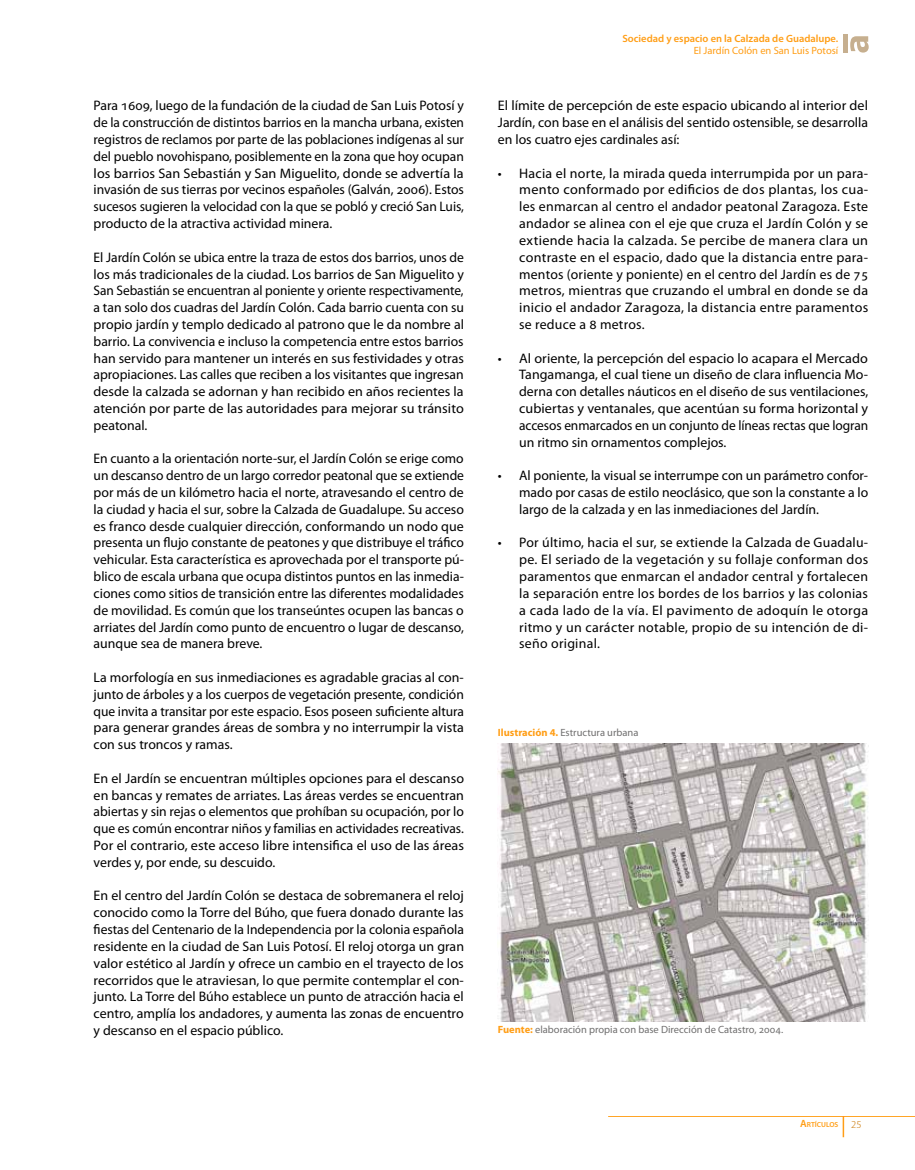
<style>
.page{position:relative;width:915px;height:1170px;background:#fff}
.page>*{position:absolute;margin:0;border:0;box-sizing:border-box;transform-origin:0 0}
.t1{font:13.8px/16.8px "Myriad Pro";color:#000;text-align:justify}
.t2{font:10.5px "Myriad Pro";color:#706f6f}
.t3{font:600 10.5px "Myriad Pro";color:#ff9e16}
.t4{font:10.5px "Myriad Pro";color:#ff9e16}
.t5{font:600 7.35px "Myriad Pro";color:#ff9e16}
.s1{font-weight:700;color:#ff9e16}
.s2{font-size:10.5px}
.s3{font-weight:300;font-size:10.5px;color:#c6c6c6}
</style>
<div class="page">
<svg style="left:842px;top:1117px;width:1px;height:20px"></svg>
<div style="left:842px;top:34px;width:5px;height:19px;background:#c6af8f"></div>
<svg style="left:850px;top:36px;width:18px;height:17px"></svg>
<hr style="left:608px;top:1116px;width:306px;height:1px;background:#ff9e16">
<img style="left:497px;top:743px;width:370px;height:277px">
<p class="t1" style="left:94px;top:97px;width:372px">Para 1609, luego de la fundación de la ciudad de San Luis Potosí y de la construcción de distintos barrios en la mancha urbana, existen registros de reclamos por parte de las poblaciones indígenas al sur del pueblo novohispano, posiblemente en la zona que hoy ocupan los barrios San Sebastián y San Miguelito, donde se advertía la invasión de sus tierras por vecinos españoles (Galván, 2006). Estos sucesos sugieren la velocidad con la que se pobló y creció San Luis, producto de la atractiva actividad minera.</p>
<p class="t1" style="left:94px;top:248px;width:372px">El Jardín Colón se ubica entre la traza de estos dos barrios, unos de los más tradicionales de la ciudad. Los barrios de San Miguelito y San Sebastián se encuentran al poniente y oriente respectivamente, a tan solo dos cuadras del Jardín Colón. Cada barrio cuenta con su propio jardín y templo dedicado al patrono que le da nombre al barrio. La convivencia e incluso la competencia entre estos barrios han servido para mantener un interés en sus festividades y otras apropiaciones. Las calles que reciben a los visitantes que ingresan desde la calzada se adornan y han recibido en años recientes la atención por parte de las autoridades para mejorar su tránsito peatonal.</p>
<p class="t1" style="left:94px;top:450px;width:372px">En cuanto a la orientación norte-sur, el Jardín Colón se erige como un descanso dentro de un largo corredor peatonal que se extiende por más de un kilómetro hacia el norte, atravesando el centro de la ciudad y hacia el sur, sobre la Calzada de Guadalupe. Su acceso es franco desde cualquier dirección, conformando un nodo que presenta un flujo constante de peatones y que distribuye el tráfico vehicular. Esta característica es aprovechada por el transporte pú&shy;blico de escala urbana que ocupa distintos puntos en las inmedia&shy;ciones como sitios de transición entre las diferentes modalidades de movilidad. Es común que los transeúntes ocupen las bancas o arriates del Jardín como punto de encuentro o lugar de descanso, aunque sea de manera breve.</p>
<p class="t1" style="left:94px;top:668px;width:371px">La morfología en sus inmediaciones es agradable gracias al con&shy;junto de árboles y a los cuerpos de vegetación presente, condición que invita a transitar por este espacio. Esos poseen suficiente altura para generar grandes áreas de sombra y no interrumpir la vista con sus troncos y ramas.</p>
<p class="t1" style="left:94px;top:769px;width:372px">En el Jardín se encuentran múltiples opciones para el descanso en bancas y remates de arriates. Las áreas verdes se encuentran abiertas y sin rejas o elementos que prohíban su ocupación, por lo que es común encontrar niños y familias en actividades recreativas.<br>Por el contrario, este acceso libre intensifica el uso de las áreas verdes y, por ende, su descuido.</p>
<p class="t1" style="left:94px;top:887px;width:372px">En el centro del Jardín Colón se destaca de sobremanera el reloj conocido como la Torre del Búho, que fuera donado durante las fiestas del Centenario de la Independencia por la colonia española residente en la ciudad de San Luis Potosí. El reloj otorga un gran valor estético al Jardín y ofrece un cambio en el trayecto de los recorridos que le atraviesan, lo que permite contemplar el con&shy;junto. La Torre del Búho establece un punto de atracción hacia el centro, amplía los andadores, y aumenta las zonas de encuentro y descanso en el espacio público.</p>
<p class="t3" style="left:622px;top:32px;width:217px">Sociedad y espacio en la Calzada de Guadalupe.</p>
<p class="t4" style="left:693px;top:44px;width:146px">El Jardín Colón en San Luis Potosí</p>
<p class="t1" style="left:497px;top:97px;width:371px">El límite de percepción de este espacio ubicando al interior del Jardín, con base en el análisis del sentido ostensible, se desarrolla en los cuatro ejes cardinales así:</p>
<p class="t1" style="left:519px;top:164px;width:350px;text-indent:-21px">• Hacia el norte, la mirada queda interrumpida por un para&shy;mento conformado por edificios de dos plantas, los cua&shy;les enmarcan al centro el andador peatonal Zaragoza. Este andador se alinea con el eje que cruza el Jardín Colón y se extiende hacia la calzada. Se percibe de manera clara un contraste en el espacio, dado que la distancia entre para&shy;mentos (oriente y poniente) en el centro del Jardín es de 75 metros, mientras que cruzando el umbral en donde se da inicio el andador Zaragoza, la distancia entre paramentos se reduce a 8 metros.</p>
<p class="t1" style="left:519px;top:349px;width:350px;text-indent:-21px">• Al oriente, la percepción del espacio lo acapara el Mercado Tangamanga, el cual tiene un diseño de clara influencia Mo&shy;derna con detalles náuticos en el diseño de sus ventilaciones, cubiertas y ventanales, que acentúan su forma horizontal y accesos enmarcados en un conjunto de líneas rectas que logran un ritmo sin ornamentos complejos.</p>
<p class="t1" style="left:519px;top:467px;width:350px;text-indent:-21px">• Al poniente, la visual se interrumpe con un parámetro confor&shy;mado por casas de estilo neoclásico, que son la constante a lo largo de la calzada y en las inmediaciones del Jardín.</p>
<p class="t1" style="left:519px;top:534px;width:350px;text-indent:-21px">• Por último, hacia el sur, se extiende la Calzada de Guadalu&shy;pe. El seriado de la vegetación y su follaje conforman dos paramentos que enmarcan el andador central y fortalecen la separación entre los bordes de los barrios y las colonias a cada lado de la vía. El pavimento de adoquín le otorga ritmo y un carácter notable, propio de su intención de di&shy;seño original.</p>
<p class="t2" style="left:497px;top:725px;width:142px"><span class="s1">Ilustración 4.</span> Estructura urbana</p>
<p class="t2" style="left:497px;top:1023px;width:287px"><span class="s1">Fuente:</span> elaboración propia con base Dirección de Catastro, 2004.</p>
<p class="t5" style="left:799px;top:1119px;width:63px"><span class="s2">A</span>RTÍCULOS <span class="s3">25</span></p>
</div>
